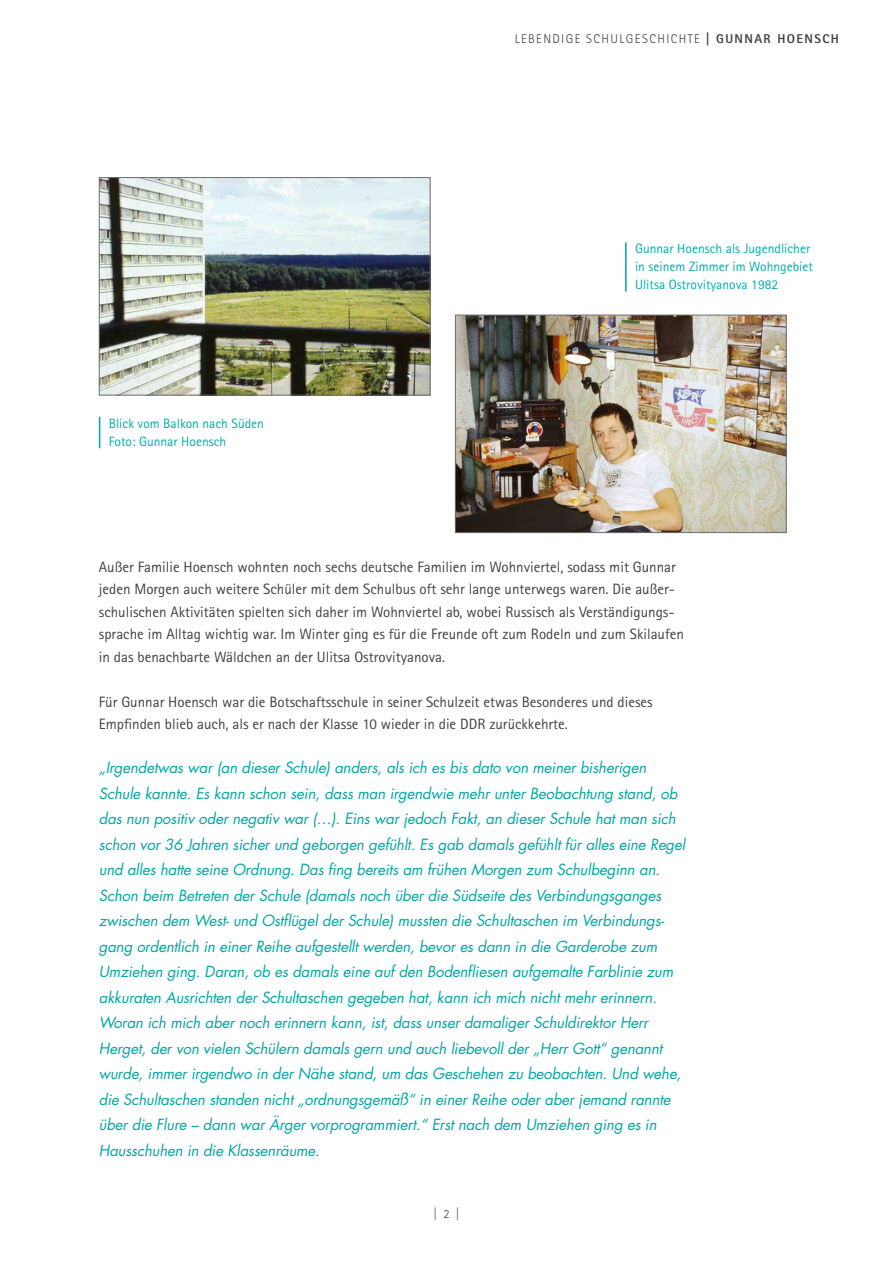
<style>
.page{position:relative;width:893px;height:1263px;background:#fff}
.page>*{position:absolute;margin:0;border:0;box-sizing:border-box;transform-origin:0 0}
.t1{font:italic 15px/25.5px "Futura Std";letter-spacing:-.01em;color:#00a7a4}
.t2{font:15px/22.5px "Rotis Sans Serif W1 G";color:#414042}
.t3{font:13.5px/18px "Rotis Sans Serif W1 G";color:#00adab}
.t4{font:300 12.75px "Rotis Sans Serif W1 G";letter-spacing:.11em;color:#414042}
.s1{font-weight:800}
</style>
<div class="page">
<img style="left:457px;top:317px;width:328px;height:214px">
<div style="left:455px;top:315px;width:332px;height:218px;border:1px solid #6d6e71"></div>
<img style="left:101px;top:179px;width:327px;height:214px">
<div style="left:99px;top:177px;width:331px;height:218px;border:1px solid #6d6e71"></div>
<hr style="left:625px;top:242px;width:2px;height:50px;background:#00a7a4">
<hr style="left:99px;top:417px;width:1px;height:31px;background:#00a7a4">
<p class="t4" style="left:515px;top:31px;width:324px">LEBENDIGE SCHULGESCHICHTE <span class="s1">| GUNNAR HOENSCH</span></p>
<p class="t3" style="left:109px;top:414px;width:157px">Blick vom Balkon nach Süden<br>Foto: Gunnar Hoensch</p>
<p class="t3" style="left:635px;top:240px;width:179px">Gunnar Hoensch als Jugendlicher in seinem Zimmer im Wohngebiet<br>Ulitsa Ostrovityanova 1982</p>
<p class="t2" style="left:99px;top:555px;width:587px">Außer Familie Hoensch wohnten noch sechs deutsche Familien im Wohnviertel, sodass mit Gunnar jeden Morgen auch weitere Schüler mit dem Schulbus oft sehr lange unterwegs waren. Die außer&shy;schulischen Aktivitäten spielten sich daher im Wohnviertel ab, wobei Russisch als Verständigungs&shy;sprache im Alltag wichtig war. Im Winter ging es für die Freunde oft zum Rodeln und zum Skilaufen in das benachbarte Wäldchen an der Ulitsa Ostrovityanova.</p>
<p class="t2" style="left:99px;top:690px;width:555px">Für Gunnar Hoensch war die Botschaftsschule in seiner Schulzeit etwas Besonderes und dieses<br>Empfinden blieb auch, als er nach der Klasse 10 wieder in die DDR zurückkehrte.</p>
<p class="t1" style="left:99px;top:755px;width:588px">„Irgendetwas war (an dieser Schule) anders, als ich es bis dato von meiner bisherigen Schule kannte. Es kann schon sein, dass man irgendwie mehr unter Beobachtung stand, ob das nun positiv oder negativ war (…). Eins war jedoch Fakt, an dieser Schule hat man sich schon vor 36 Jahren sicher und geborgen gefühlt. Es gab damals gefühlt für alles eine Regel und alles hatte seine Ordnung. Das fing bereits am frühen Morgen zum Schulbeginn an.<br>Schon beim Betreten der Schule (damals noch über die Südseite des Verbindungsganges zwischen dem West- und Ostflügel der Schule) mussten die Schultaschen im Verbindungs&shy;gang ordentlich in einer Reihe aufgestellt werden, bevor es dann in die Garderobe zum Umziehen ging. Daran, ob es damals eine auf den Bodenfliesen aufgemalte Farblinie zum akkuraten Ausrichten der Schultaschen gegeben hat, kann ich mich nicht mehr erinnern.<br>Woran ich mich aber noch erinnern kann, ist, dass unser damaliger Schuldirektor Herr Herget, der von vielen Schülern damals gern und auch liebevoll der „Herr Gott“ genannt wurde, immer irgendwo in der Nähe stand, um das Geschehen zu beobachten. Und wehe, die Schultaschen standen nicht „ordnungsgemäß“ in einer Reihe oder aber jemand rannte über die Flure – dann war Ärger vorprogrammiert.“ Erst nach dem Umziehen ging es in Hausschuhen in die Klassenräume.</p>
<p class="t4" style="left:433px;top:1206px;width:28px">| 2 |</p>
</div>
